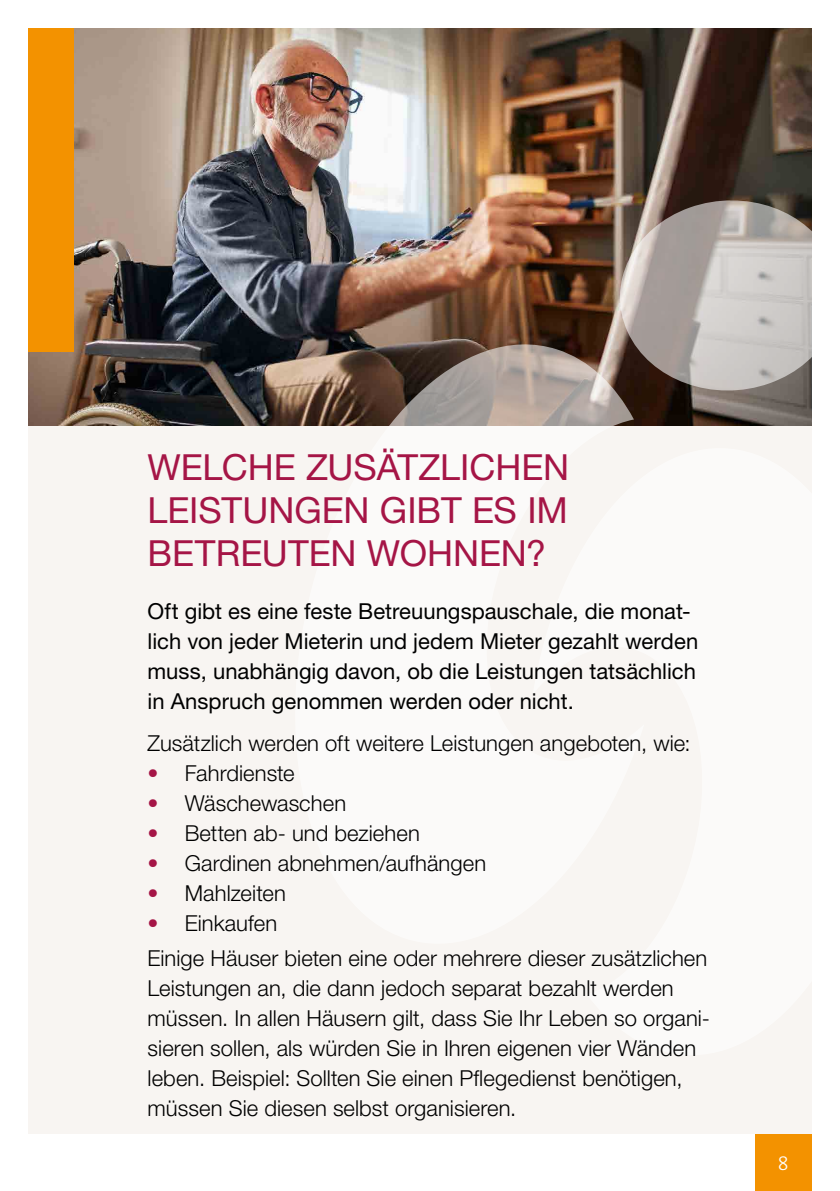
<style>
.page{position:relative;width:840px;height:1191px;background:#fff}
.page>*{position:absolute;margin:0;border:0;box-sizing:border-box;transform-origin:0 0}
.t1{font:36px/43.2px "Helvetica Neue LT Std";color:#a51546;text-align:justify}
.t2{font:300 22px/30px "Helvetica Neue LT Std";letter-spacing:.005em;color:#000}
.t3{font:22px/30px "Helvetica Neue LT Std";color:#000}
.t4{font:300 20px "The Sans C4 s";color:#fff}
.s1{color:#a51546}
</style>
<div class="page">
<div style="left:754px;top:1134px;width:57px;height:57px;background:#f39200"></div>
<div style="left:28px;top:28px;width:783px;height:1106px;background:#f8f5f2"></div>
<img style="left:28px;top:28px;width:783px;height:397px">
<div style="left:28px;top:28px;width:46px;height:323px;background:#f39200"></div>
<svg style="left:277px;top:328px;width:367px;height:98px;background:#7e6d63"></svg>
<svg style="left:605px;top:188px;width:207px;height:204px;background:#a59c96"></svg>
<h1 class="t1" style="left:147px;top:445px;width:423px">WELCHE ZUSÄTZLICHEN LEISTUNGEN GIBT ES IM BETREUTEN WOHNEN?</h1>
<p class="t3" style="left:147px;top:596px;width:552px">Oft gibt es eine feste Betreuungspauschale, die monat&shy;lich von jeder Mieterin und jedem Mieter gezahlt werden muss, unabhängig davon, ob die Leistungen tatsächlich in Anspruch genommen werden oder nicht.</p>
<p class="t2" style="left:147px;top:727px;width:544px">Zusätzlich werden oft weitere Leistungen angeboten, wie:</p>
<p class="t2" style="left:147px;top:757px;width:149px"><span class="s1">•</span> Fahrdienste</p>
<p class="t2" style="left:147px;top:787px;width:200px"><span class="s1">•</span> Wäschewaschen</p>
<p class="t2" style="left:147px;top:817px;width:273px"><span class="s1">•</span> Betten ab- und beziehen</p>
<p class="t2" style="left:147px;top:847px;width:340px"><span class="s1">•</span> Gardinen abnehmen/aufhängen</p>
<p class="t2" style="left:147px;top:877px;width:140px"><span class="s1">•</span> Mahlzeiten</p>
<p class="t2" style="left:147px;top:904px;width:561px;line-height:35.6px"><span class="s1">•</span> Einkaufen<br>Einige Häuser bieten eine oder mehrere dieser zusätzlichen</p>
<p class="t2" style="left:147px;top:973px;width:563px">Leistungen an, die dann jedoch separat bezahlt werden müssen. In allen Häusern gilt, dass Sie Ihr Leben so organi&shy;sieren sollen, als würden Sie in Ihren eigenen vier Wänden leben. Beispiel: Sollten Sie einen Pflegedienst benötigen, müssen Sie diesen selbst organisieren.</p>
<p class="t4" style="left:777px;top:1150px;width:12px">8</p>
</div>
